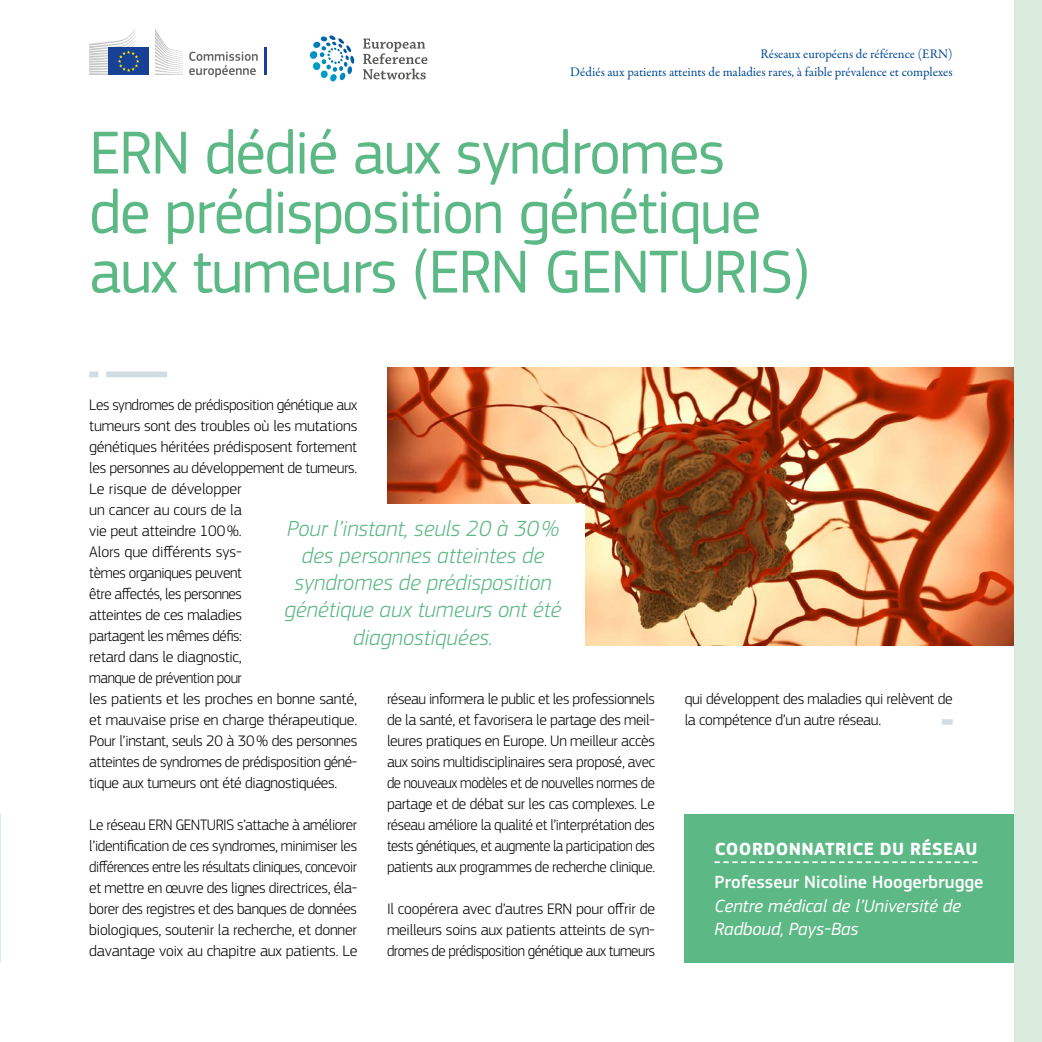
<style>
.page{position:relative;width:1042px;height:1042px;background:#fff}
.page>*{position:absolute;margin:0;border:0;box-sizing:border-box;transform-origin:0 0}
._01-ERN_Title_Green{font:63px/59.5px "EC Square Sans Pro";letter-spacing:-.02em;color:#5cb885}
._03-ERN_Exergue{font:italic 300 22.75px/27.1px "EC Square Sans Pro";color:#5cb885;text-align:center}
._06-Network_Function{font:italic 18.38px/23.6px "EC Square Sans Pro";color:#fff}
._05-Network_Name{font:500 18.38px "EC Square Sans Pro";color:#fff}
._04-Network_Title{font:700 18.38px "EC Square Sans Pro";letter-spacing:.02em;color:#fff}
._02-ERN_Body{font:300 15.75px/21px "EC Square Sans Pro";letter-spacing:-.02em;color:#000;text-align:justify}
._02-ERN_Body___FILET{font:300 15.75px/21px "EC Square Sans Pro";letter-spacing:-.02em;color:#000}
._02-ERN_Body___BLOC{font:300 15.75px/21px "EC Square Sans Pro";letter-spacing:-.02em;color:#000;text-align:justify}
.t1{font:13.12px/17.2px "Garamond Premr Pro";color:#004994;text-align:right}
</style>
<div class="page">
<img style="left:387px;top:368px;width:627px;height:277px">
<svg style="left:89px;top:371px;width:78px;height:6px"></svg>
<div style="left:262px;top:504px;width:322px;height:155px;background:#fff"></div>
<div style="left:685px;top:814px;width:357px;height:148px;background:#5cb885"></div>
<svg style="left:714px;top:861px;width:263px;height:2px"></svg>
<svg style="left:942px;top:719px;width:10px;height:6px"></svg>
<div style="left:1014px;top:0;width:28px;height:1042px;background:#d8ebdd"></div>
<svg style="left:155px;top:29px;width:28px;height:46px"></svg>
<div style="left:108px;top:48px;width:41px;height:27px;background:#164194"></div>
<svg style="left:89px;top:29px;width:50px;height:46px"></svg>
<svg style="left:189px;top:52px;width:69px;height:25px"></svg>
<hr style="left:264px;top:48px;width:2px;height:27px;background:#164194">
<svg style="left:363px;top:39px;width:64px;height:40px"></svg>
<svg style="left:309px;top:35px;width:46px;height:47px"></svg>
<p class="t1" style="left:570px;top:46px;width:384px">Réseaux européens de référence (ERN)<br>Dédiés aux patients atteints de maladies rares, à faible prévalence et complexes</p>
<p class="_01-ERN_Title_Green" style="left:89px;top:123px;width:722px">ERN dédié aux syndromes<br>de prédisposition génétique aux tumeurs (ERN GENTURIS)</p>
<p class="_02-ERN_Body___FILET" style="left:89px;top:394px;width:269px">Les syndromes de prédisposition génétique aux tumeurs sont des troubles où les mutations génétiques héritées prédisposent fortement les personnes au développement de tumeurs.<br>Le risque de développer<br>un cancer au cours de la<br>vie peut atteindre 100%.<br>Alors que différents sys-<br>tèmes organiques peuvent<br>être affectés, les personnes<br>atteintes de ces maladies<br>partagent les mêmes défis:<br>retard dans le diagnostic,<br>manque de prévention pour<br>les patients et les proches en bonne santé, et mauvaise prise en charge thérapeutique.<br>Pour l’instant, seuls 20 à 30% des personnes atteintes de syndromes de prédisposition géné&shy;tique aux tumeurs ont été diagnostiquées.</p>
<p class="_02-ERN_Body" style="left:89px;top:814px;width:270px">Le réseau ERN GENTURIS s’attache à améliorer l’identification de ces syndromes, minimiser les différences entre les résultats cliniques, concevoir et mettre en œuvre des lignes directrices, éla&shy;borer des registres et des banques de données biologiques, soutenir la recherche, et donner davantage voix au chapitre aux patients. Le</p>
<p class="_03-ERN_Exergue" style="left:284px;top:515px;width:278px">Pour l’instant, seuls 20 à 30% des personnes atteintes de syndromes de prédisposition génétique aux tumeurs ont été diagnostiquées.</p>
<p class="_02-ERN_Body" style="left:387px;top:688px;width:270px">réseau informera le public et les professionnels de la santé, et favorisera le partage des meil&shy;leures pratiques en Europe. Un meilleur accès aux soins multidisciplinaires sera proposé, avec de nouveaux modèles et de nouvelles normes de partage et de débat sur les cas complexes. Le réseau améliore la qualité et l’interprétation des tests génétiques, et augmente la participation des patients aux programmes de recherche clinique.</p>
<p class="_02-ERN_Body___BLOC" style="left:387px;top:898px;width:270px">Il coopérera avec d’autres ERN pour offrir de meilleurs soins aux patients atteints de syn&shy;dromes de prédisposition génétique aux tumeurs</p>
<p class="_02-ERN_Body___BLOC" style="left:685px;top:688px;width:269px">qui développent des maladies qui relèvent de la compétence d’un autre réseau.</p>
<p class="_04-Network_Title" style="left:715px;top:837px;width:264px">COORDONNATRICE DU RÉSEAU</p>
<p class="_05-Network_Name" style="left:714px;top:871px;width:270px">Professeur Nicoline Hoogerbrugge</p>
<p class="_06-Network_Function" style="left:714px;top:894px;width:248px">Centre médical de l’Université de<br>Radboud, Pays-Bas</p>
</div>
